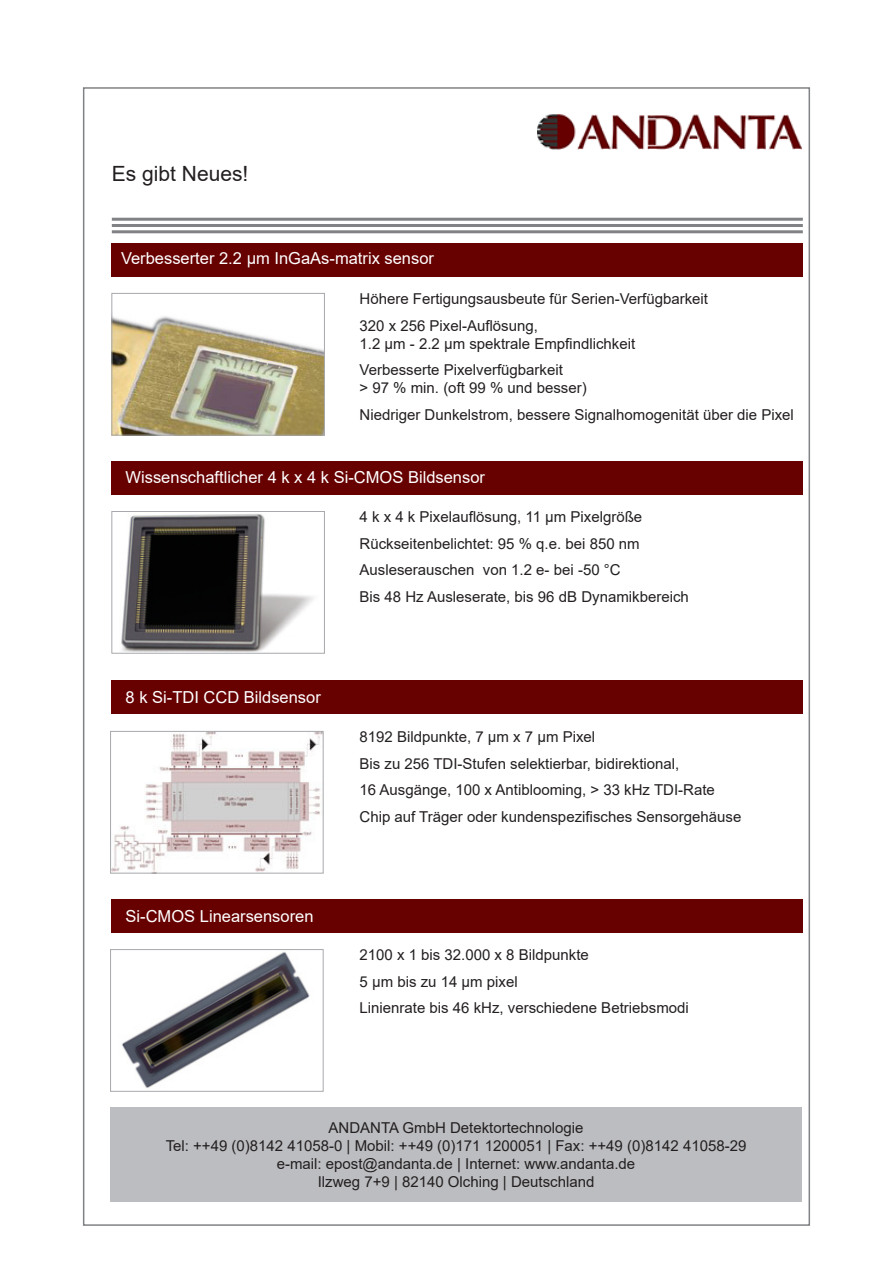
<style>
.page{position:relative;width:893px;height:1263px;background:#fff}
.page>*{position:absolute;margin:0;border:0;box-sizing:border-box;transform-origin:0 0}
.t1{font:21px "Arial";color:#231f20}
.t2{font:16.5px "Arial";color:#fff}
.t3{font:15px/26.5px "Arial";color:#231f20}
</style>
<div class="page">
<img style="left:538px;top:114px;width:263px;height:36px">
<div style="left:111px;top:1107px;width:690px;height:95px;background:#bcbdc0"></div>
<hr style="left:112px;top:218px;width:691px;height:3px;background:#808285">
<hr style="left:112px;top:224px;width:691px;height:3px;background:#808285">
<hr style="left:112px;top:230px;width:691px;height:3px;background:#808285">
<div style="left:112px;top:243px;width:691px;height:33px;background:#670100"></div>
<div style="left:112px;top:461px;width:691px;height:34px;background:#670100"></div>
<div style="left:112px;top:680px;width:691px;height:34px;background:#670100"></div>
<div style="left:112px;top:899px;width:691px;height:34px;background:#670100"></div>
<img style="left:114px;top:316px;width:209px;height:117px">
<div style="left:112px;top:293px;width:213px;height:142px;border:1px solid #a8a9ad"></div>
<img style="left:121px;top:514px;width:193px;height:137px">
<div style="left:112px;top:511px;width:213px;height:142px;border:1px solid #a8a9ad"></div>
<img style="left:112px;top:733px;width:209px;height:138px">
<div style="left:110px;top:731px;width:213px;height:142px;border:1px solid #a8a9ad"></div>
<img style="left:121px;top:952px;width:189px;height:136px">
<div style="left:110px;top:949px;width:213px;height:142px;border:1px solid #a8a9ad"></div>
<h1 class="t1" style="left:112px;top:159px;width:138px">Es gibt Neues!</h1>
<p class="t2" style="left:121px;top:247px;width:315px">Verbesserter 2.2 µm InGaAs-matrix sensor</p>
<p class="t3" style="left:360px;top:285px;width:350px">Höhere Fertigungsausbeute für Serien-Verfügbarkeit<br>320 x 256 Pixel-Auflösung,</p>
<p class="t3" style="left:360px;top:330px;width:277px">1.2 µm - 2.2 µm spektrale Empfindlichkeit<br>Verbesserte Pixelverfügbarkeit</p>
<p class="t3" style="left:360px;top:374px;width:436px">&gt; 97 % min. (oft 99 % und besser)<br>Niedriger Dunkelstrom, bessere Signalhomogenität über die Pixel</p>
<p class="t2" style="left:126px;top:466px;width:361px">Wissenschaftlicher 4 k x 4 k Si-CMOS Bildsensor</p>
<p class="t3" style="left:360px;top:504px;width:331px">4 k x 4 k Pixelauflösung, 11 µm Pixelgröße Rückseitenbelichtet: 95 % q.e. bei 850 nm Ausleserauschen von 1.2 e- bei -50 °C<br>Bis 48 Hz Ausleserate, bis 96 dB Dynamikbereich</p>
<p class="t2" style="left:126px;top:685px;width:197px">8 k Si-TDI CCD Bildsensor</p>
<p class="t2" style="left:126px;top:905px;width:189px">Si-CMOS Linearsensoren</p>
<p class="t3" style="left:360px;top:723px;width:383px">8192 Bildpunkte, 7 µm x 7 µm Pixel<br>Bis zu 256 TDI-Stufen selektierbar, bidirektional,<br>16 Ausgänge, 100 x Antiblooming, &gt; 33 kHz TDI-Rate Chip auf Träger oder kundenspezifisches Sensorgehäuse</p>
<p class="t3" style="left:360px;top:942px;width:331px">2100 x 1 bis 32.000 x 8 Bildpunkte<br>5 µm bis zu 14 µm pixel<br>Linienrate bis 46 kHz, verschiedene Betriebsmodi</p>
<p class="t3" style="left:166px;top:1119px;width:582px;line-height:18px;text-align:center">ANDANTA GmbH Detektortechnologie<br>Tel: ++49 (0)8142 41058-0 | Mobil: ++49 (0)171 1200051 | Fax: ++49 (0)8142 41058-29 e-mail: epost@andanta.de | Internet: www.andanta.de<br>Ilzweg 7+9 | 82140 Olching | Deutschland</p>
</div>
